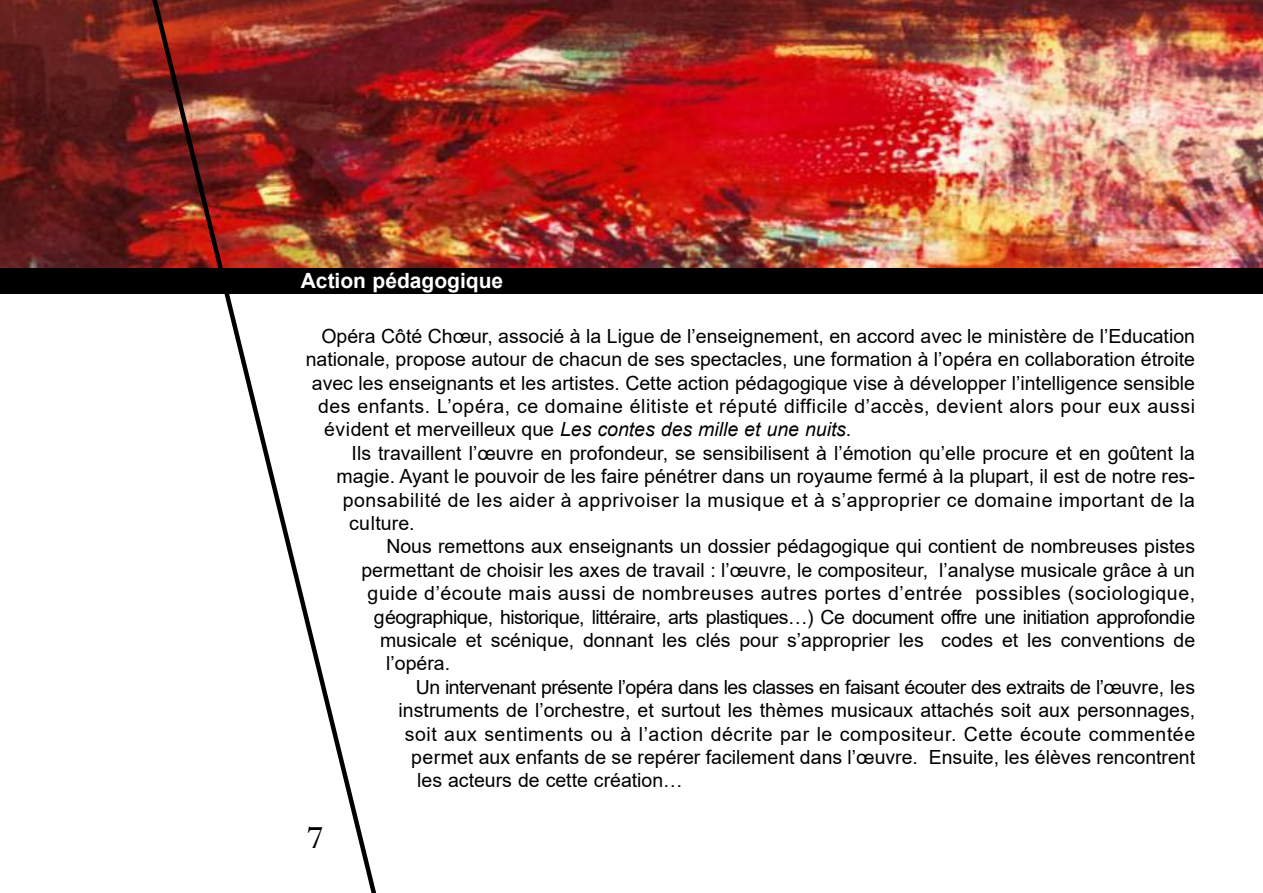
<style>
.page{position:relative;width:1263px;height:893px;background:#fff}
.page>*{position:absolute;margin:0;border:0;box-sizing:border-box;transform-origin:0 0}
.t1{font:36px "Perpetua";color:#000}
.t2{font:700 21px "Arial";color:#fff}
.t3{font:19.5px "Arial";color:#000}
.t4{font:19.5px "Arial";letter-spacing:.03em;color:#000}
.t5{font:19.5px "Arial";letter-spacing:-.03em;color:#000}
.t6{font:italic 19.5px "Arial";color:#000}
.s1{font-style:normal}
</style>
<div class="page">
<img style="left:0;top:0;width:1263px;height:268px">
<div style="left:0;top:268px;width:1263px;height:25px;background:#000"></div>
<img style="left:135px;top:0;width:257px;height:893px">
<p class="t2" style="left:301px;top:269px;width:204px">Action pédagogique</p>
<p class="t3" style="left:321px;top:325px;width:875px">Opéra Côté Chœur, associé à la Ligue de l’enseignement, en accord avec le ministère de l’Education</p>
<p class="t3" style="left:306px;top:348px;width:891px">nationale, propose autour de chacun de ses spectacles, une formation à l’opéra en collaboration étroite</p>
<p class="t3" style="left:312px;top:372px;width:885px">avec les enseignants et les artistes. Cette action pédagogique vise à développer l’intelligence sensible</p>
<p class="t4" style="left:318px;top:395px;width:878px">des enfants. L’opéra, ce domaine élitiste et réputé difficile d’accès, devient alors pour eux aussi</p>
<p class="t6" style="left:324px;top:419px;width:529px"><span class="s1">évident et merveilleux que</span> Les contes des mille et une nuits<span class="s1">.</span></p>
<p class="t3" style="left:352px;top:442px;width:845px">Ils travaillent l’œuvre en profondeur, se sensibilisent à l’émotion qu’elle procure et en goûtent la</p>
<p class="t3" style="left:337px;top:465px;width:860px">magie. Ayant le pouvoir de les faire pénétrer dans un royaume fermé à la plupart, il est de notre res-</p>
<p class="t4" style="left:343px;top:489px;width:854px">ponsabilité de les aider à apprivoiser la musique et à s’approprier ce domaine important de la</p>
<p class="t3" style="left:349px;top:512px;width:67px">culture.</p>
<p class="t3" style="left:386px;top:536px;width:810px">Nous remettons aux enseignants un dossier pédagogique qui contient de nombreuses pistes</p>
<p class="t3" style="left:361px;top:559px;width:835px">permettant de choisir les axes de travail : l’œuvre, le compositeur, l’analyse musicale grâce à un</p>
<p class="t4" style="left:368px;top:582px;width:829px">guide d’écoute mais aussi de nombreuses autres portes d’entrée possibles (sociologique,</p>
<p class="t5" style="left:374px;top:606px;width:823px">géographique, historique, littéraire, arts plastiques…) Ce document offre une initiation approfondie</p>
<p class="t3" style="left:380px;top:629px;width:817px">musicale et scénique, donnant les clés pour s’approprier les codes et les conventions de</p>
<p class="t3" style="left:386px;top:653px;width:65px">l’opéra.</p>
<p class="t5" style="left:416px;top:676px;width:781px">Un intervenant présente l’opéra dans les classes en faisant écouter des extraits de l’œuvre, les</p>
<p class="t3" style="left:399px;top:699px;width:798px">instruments de l’orchestre, et surtout les thèmes musicaux attachés soit aux personnages,</p>
<p class="t4" style="left:405px;top:723px;width:792px">soit aux sentiments ou à l’action décrite par le compositeur. Cette écoute commentée</p>
<p class="t3" style="left:411px;top:746px;width:786px">permet aux enfants de se repérer facilement dans l’œuvre. Ensuite, les élèves rencontrent</p>
<p class="t3" style="left:417px;top:770px;width:267px">les acteurs de cette création…</p>
<h1 class="t1" style="left:307px;top:818px;width:18px">7</h1>
</div>
